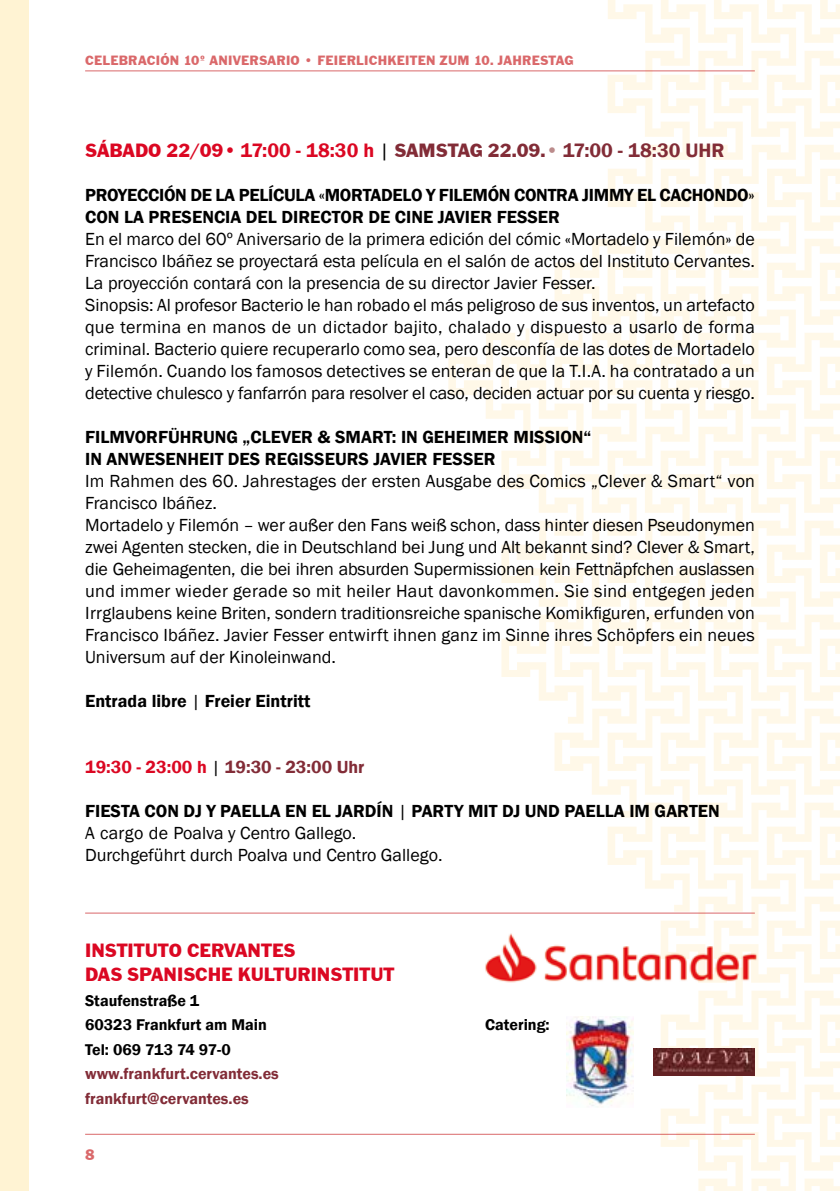
<style>
.page{position:relative;width:840px;height:1191px;background:#fff}
.page>*{position:absolute;margin:0;border:0;box-sizing:border-box;transform-origin:0 0}
.t1{font:600 20px "Franklin Gothic";color:#822c37}
.t2{font:20px/24px "Franklin Gothic EF";color:#db0722}
.t3{font:18px/22px "Franklin Gothic";color:#000}
.t4{font:600 18px/22px "Franklin Gothic";color:#000}
.t5{font:600 18px "Franklin Gothic";color:#822c37}
.t6{font:600 16px/24.4px "Franklin Gothic";color:#000}
.t7{font:600 16px/24.4px "Franklin Gothic";color:#822c37}
.t8{font:16px "Franklin Gothic EF";color:#da686a}
.t9{font:14px "Franklin Gothic EF";letter-spacing:.02em;color:#da686a}
.s1{font-family:"Franklin Gothic EF";font-weight:400;color:#db0722}
.s2{color:#db0722}
.s3{font-weight:400;color:#000}
.s4{font-family:"Franklin Gothic EF";font-weight:400}
.s5{font-family:"Franklin Gothic EF";font-weight:400;color:#bb8b8b}
.s6{font-weight:400}
.s7{font-weight:600}
</style>
<div class="page">
<hr style="left:85px;top:1134px;width:669px;height:1px;background:#da686a">
<hr style="left:85px;top:912px;width:669px;height:1px;background:#da686a">
<hr style="left:85px;top:71px;width:669px;height:1px;background:#da686a">
<div style="left:0;top:0;width:28px;height:1191px;background:#fff3d3"></div>
<img style="left:566px;top:1016px;width:67px;height:90px">
<img style="left:653px;top:1049px;width:101px;height:26px">
<img style="left:485px;top:932px;width:275px;height:56px">
<p class="t9" style="left:85px;top:52px;width:490px">CELEBRACIÓN 10º ANIVERSARIO • FEIERLICHKEITEN ZUM 10. JAHRESTAG</p>
<p class="t1" style="left:85px;top:138px;width:640px"><span class="s1">SÁBADO 22/09•</span> <span class="s2">17:00 - 18:30 h</span> <span class="s3">|</span> <span class="s4">SAMSTAG 22.09.</span><span class="s5">•</span> 17:00 - 18:30 UHR</p>
<p class="t4" style="left:85px;top:184px;width:670px">PROYECCIÓN DE LA PELÍCULA «MORTADELO Y FILEMÓN CONTRA JIMMY EL CACHONDO»<br>CON LA PRESENCIA DEL DIRECTOR DE CINE JAVIER FESSER</p>
<p class="t3" style="left:85px;top:228px;width:671px">En el marco del 60º Aniversario de la primera edición del cómic «Mortadelo y Filemón» de Francisco Ibáñez se proyectará esta película en el salón de actos del Instituto Cervantes.<br>La proyección contará con la presencia de su director Javier Fesser.<br>Sinopsis: Al profesor Bacterio le han robado el más peligroso de sus inventos, un artefacto que termina en manos de un dictador bajito, chalado y dispuesto a usarlo de forma criminal. Bacterio quiere recuperarlo como sea, pero desconfía de las dotes de Mortadelo y Filemón. Cuando los famosos detectives se enteran de que la T.I.A. ha contratado a un detective chulesco y fanfarrón para resolver el caso, deciden actuar por su cuenta y riesgo.</p>
<p class="t4" style="left:85px;top:426px;width:507px">FILMVORFÜHRUNG „CLEVER &amp; SMART: IN GEHEIMER MISSION“<br>IN ANWESENHEIT DES REGISSEURS JAVIER FESSER</p>
<p class="t3" style="left:85px;top:470px;width:671px">Im Rahmen des 60. Jahrestages der ersten Ausgabe des Comics „Clever &amp; Smart“ von Francisco Ibáñez.<br>Mortadelo y Filemón – wer außer den Fans weiß schon, dass hinter diesen Pseudonymen zwei Agenten stecken, die in Deutschland bei Jung und Alt bekannt sind? Clever &amp; Smart, die Geheimagenten, die bei ihren absurden Supermissionen kein Fettnäpfchen auslassen und immer wieder gerade so mit heiler Haut davonkommen. Sie sind entgegen jeden Irrglaubens keine Briten, sondern traditionsreiche spanische Komikfiguren, erfunden von Francisco Ibáñez. Javier Fesser entwirft ihnen ganz im Sinne ihres Schöpfers ein neues Universum auf der Kinoleinwand.</p>
<p class="t4" style="left:85px;top:690px;width:227px">Entrada libre <span class="s6">|</span> Freier Eintritt</p>
<p class="t5" style="left:85px;top:756px;width:281px"><span class="s2">19:30 - 23:00 h</span> <span class="s3">|</span> 19:30 - 23:00 Uhr</p>
<p class="t3" style="left:85px;top:800px;width:636px"><span class="s7">FIESTA CON DJ Y PAELLA EN EL JARDÍN</span> | <span class="s7">PARTY MIT DJ UND PAELLA IM GARTEN<br></span>A cargo de Poalva y Centro Gallego.<br>Durchgeführt durch Poalva und Centro Gallego.</p>
<p class="t2" style="left:85px;top:938px;width:311px">INSTITUTO CERVANTES<br>DAS SPANISCHE KULTURINSTITUT</p>
<p class="t6" style="left:85px;top:988px;width:183px">Staufenstraße 1<br>60323 Frankfurt am Main<br>Tel: 069 713 74 97-0</p>
<p class="t7" style="left:85px;top:1062px;width:195px">www.frankfurt.cervantes.es frankfurt@cervantes.es</p>
<p class="t8" style="left:85px;top:1144px;width:11px">8</p>
<p class="t6" style="left:485px;top:1013px;width:66px">Catering:</p>
</div>
